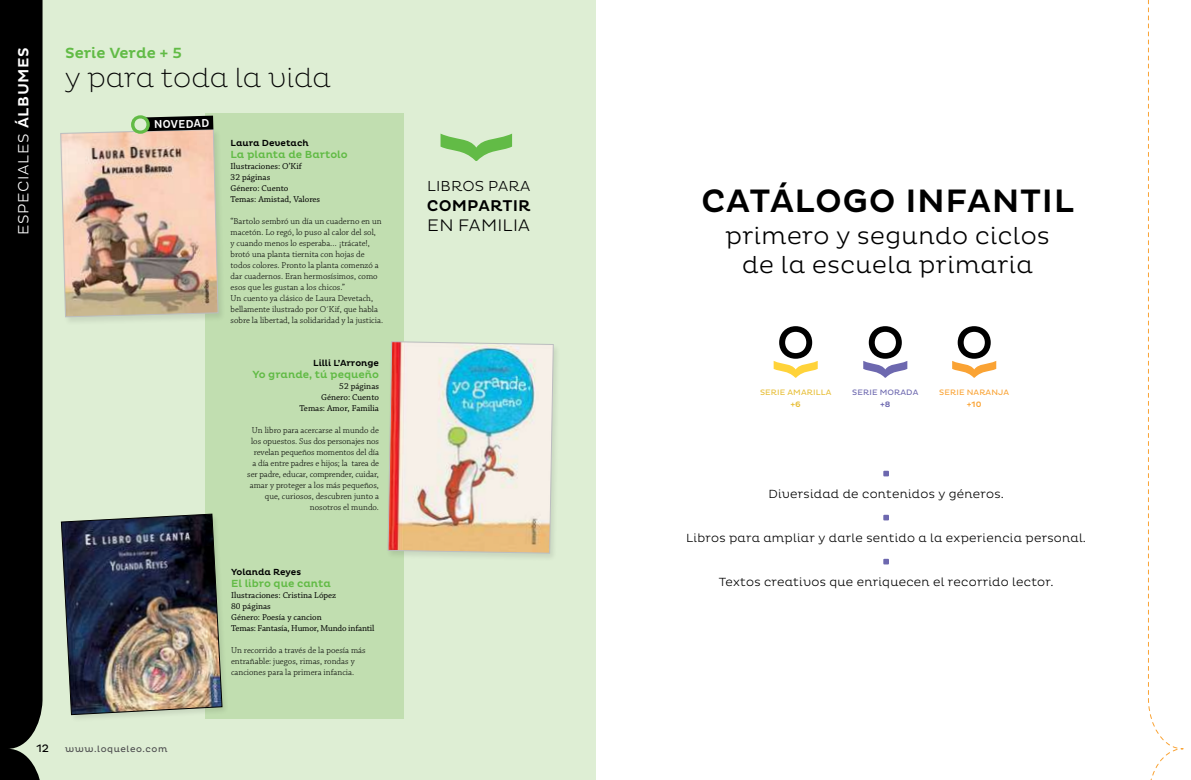
<style>
.page{position:relative;width:1191px;height:780px;background:#fff}
.page>*{position:absolute;margin:0;border:0;box-sizing:border-box;transform-origin:0 0}
.t1{font:500 33px "Pluto";letter-spacing:.02em;color:#000}
.t2{font:200 27px "Pluto";color:#000}
.t3{font:300 24px/28.2px "Pluto";letter-spacing:.02em;color:#000;text-align:center}
.t4{font:300 17px "Pluto";letter-spacing:.015em;color:#000}
.t5{font:500 15.9px "Pluto";letter-spacing:.015em;color:#000}
.t6{font:300 15px "Pluto";letter-spacing:.045em;color:#fff}
.t7{font:500 15px "Pluto";color:#62bb46}
.t8{font:300 14.7px "Pluto";letter-spacing:.015em;color:#000}
.t9{font:300 12px "Pluto";letter-spacing:.02em;color:#000}
.t10{font:500 11.5px "Pluto Cond";color:#fff}
.t11{font:11px "Pluto";color:#000}
.t12{font:500 10.5px "Pluto";color:#62bb46}
.t13{font:300 9px/11px "Chaparral Pro";color:#000}
.t14{font:9px/11px "Chaparral Pro";color:#000}
.t15{font:500 9px "Pluto";color:#000}
.t16{font:9px "Pluto";letter-spacing:.06em;color:#4d4d4f}
.t17{font:8px "Pluto";letter-spacing:.015em;color:#e7be36}
.t18{font:8px "Pluto";letter-spacing:.015em;color:#faa334}
.t19{font:8px "Pluto";letter-spacing:.015em;color:#6d68af}
.t20{font:500 8px "Pluto";color:#faa334}
.t21{font:500 8px "Pluto";color:#e7be36}
.t22{font:500 8px "Pluto";color:#6d68af}
.s1{font-weight:500}
</style>
<div class="page">
<div style="left:0;top:0;width:595px;height:780px;background:#deeed4"></div>
<div style="left:206px;top:113px;width:198px;height:605px;background:#c1deb0"></div>
<div style="left:0;top:0;width:43px;height:780px;background:#000"></div>
<div style="left:59px;top:513px;width:170px;height:209px;background:#000;opacity:.1"></div>
<img style="left:61px;top:514px;width:161px;height:200px">
<div style="left:58px;top:128px;width:168px;height:197px;background:#000;opacity:.1"></div>
<div style="left:386px;top:340px;width:175px;height:222px;background:#000;opacity:.1"></div>
<img style="left:388px;top:341px;width:165px;height:212px">
<svg style="left:440px;top:134px;width:72px;height:27px"></svg>
<img style="left:60px;top:115px;width:158px;height:202px">
<svg style="left:1148px;top:0;width:36px;height:780px"></svg>
<svg style="left:883px;top:470px;width:6px;height:6px"></svg>
<svg style="left:883px;top:514px;width:6px;height:6px"></svg>
<svg style="left:883px;top:558px;width:6px;height:6px"></svg>
<svg style="left:773px;top:326px;width:44px;height:52px"></svg>
<svg style="left:952px;top:326px;width:44px;height:52px"></svg>
<svg style="left:863px;top:326px;width:44px;height:52px"></svg>
<h3 class="t6" style="left:15px;top:235px;width:190px;rotate:-90deg">ESPECIALES <span class="s1">ÁLBUMES</span></h3>
<h3 class="t7" style="left:65px;top:44px;width:118px">Serie Verde + 5</h3>
<h2 class="t2" style="left:65px;top:63px;width:267px">y para toda la vida</h2>
<p class="t10" style="left:154px;top:118px;width:57px;rotate:-2deg">NOVEDAD</p>
<p class="t15" style="left:231px;top:138px;width:80px">Laura Devetach</p>
<p class="t12" style="left:231px;top:148px;width:119px">La planta de Bartolo</p>
<p class="t14" style="left:231px;top:161px;width:91px">Ilustraciones: O’Kif<br>32 páginas<br>Género: Cuento<br>Temas: Amistad, Valores</p>
<p class="t13" style="left:231px;top:216px;width:154px">“Bartolo sembró un día un cuaderno en un macetón. Lo regó, lo puso al calor del sol,<br>y cuando menos lo esperaba… ¡trácate!, brotó una planta tiernita con hojas de todos colores. Pronto la planta comenzó a dar cuadernos. Eran hermosísimos, como esos que les gustan a los chicos.”<br>Un cuento ya clásico de Laura Devetach, bellamente ilustrado por O´Kif, que habla sobre la libertad, la solidaridad y la justicia.</p>
<p class="t15" style="left:313px;top:358px;width:67px">Lilli L’Arronge</p>
<p class="t12" style="left:252px;top:368px;width:128px">Yo grande, tú pequeño</p>
<p class="t14" style="left:299px;top:381px;width:81px;text-align:right">52 páginas<br>Género: Cuento<br>Temas: Amor, Familia</p>
<p class="t13" style="left:247px;top:425px;width:133px;text-align:right">Un libro para acercarse al mundo de los opuestos. Sus dos personajes nos revelan pequeños momentos del día<br>a día entre padres e hijos; la tarea de ser padre, educar, comprender, cuidar, amar y proteger a los más pequeños, que, curiosos, descubren junto a nosotros el mundo.</p>
<p class="t15" style="left:231px;top:566px;width:71px">Yolanda Reyes</p>
<p class="t12" style="left:231px;top:577px;width:101px">El libro que canta</p>
<p class="t14" style="left:231px;top:589px;width:145px">Ilustraciones: Cristina López<br>80 páginas<br>Género: Poesía y cancion<br>Temas: Fantasía, Humor, Mundo infantil</p>
<p class="t13" style="left:231px;top:644px;width:136px">Un recorrido a través de la poesía más entrañable: juegos, rimas, rondas y canciones para la primera infancia.</p>
<p class="t11" style="left:36px;top:742px;width:14px">12</p>
<p class="t16" style="left:65px;top:743px;width:104px">www.loqueleo.com</p>
<h3 class="t8" style="left:427px;top:177px;width:105px">LIBROS PARA</h3>
<h3 class="t5" style="left:427px;top:196px;width:105px">COMPARTIR</h3>
<h3 class="t4" style="left:427px;top:215px;width:104px">EN FAMILIA</h3>
<h1 class="t1" style="left:701px;top:182px;width:374px">CATÁLOGO INFANTIL</h1>
<h3 class="t3" style="left:725px;top:222px;width:326px">primero y segundo ciclos de la escuela primaria</h3>
<p class="t17" style="left:760px;top:388px;width:73px">SERIE AMARILLA</p>
<p class="t21" style="left:790px;top:400px;width:12px">+6</p>
<p class="t19" style="left:852px;top:388px;width:68px">SERIE MORADA</p>
<p class="t22" style="left:880px;top:400px;width:12px">+8</p>
<p class="t18" style="left:939px;top:388px;width:71px">SERIE NARANJA</p>
<p class="t20" style="left:966px;top:400px;width:16px">+10</p>
<h3 class="t9" style="left:768px;top:487px;width:237px">Diversidad de contenidos y géneros.</h3>
<h3 class="t9" style="left:686px;top:531px;width:401px">Libros para ampliar y darle sentido a la experiencia personal.</h3>
<h3 class="t9" style="left:718px;top:575px;width:336px">Textos creativos que enriquecen el recorrido lector.</h3>
</div>
